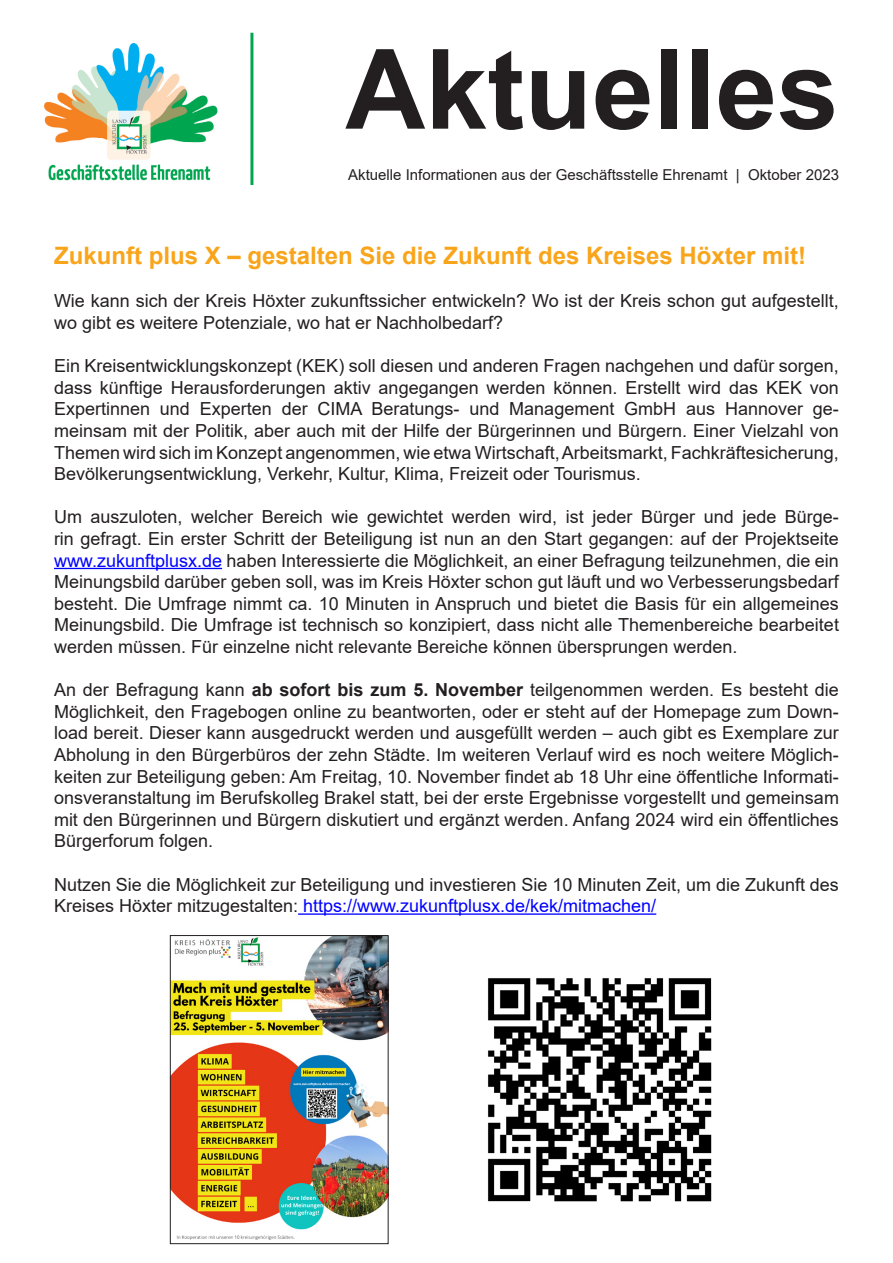
<style>
.page{position:relative;width:893px;height:1263px;background:#fff}
.page>*{position:absolute;margin:0;border:0;box-sizing:border-box;transform-origin:0 0}
.t1{font:700 111px "Arial";color:#231f20}
.t2{font:700 24px "Arial";color:#f9a51b}
.t3{font:18px/21.6px "Arial";color:#231f20;text-align:justify}
.t4{font:15px "Arial";color:#231f20}
.s1{color:#00f}
.s2{font-weight:700}
</style>
<div class="page">
<hr style="left:250px;top:33px;width:3px;height:152px;background:#00a550">
<img style="left:45px;top:44px;width:173px;height:137px">
<hr style="left:54px;top:568px;width:168px;height:1px;background:#00f">
<hr style="left:298px;top:913px;width:358px;height:2px;background:#00f">
<img style="left:172px;top:937px;width:214px;height:303px">
<div style="left:170px;top:935px;width:218px;height:309px;border:1px solid #231f20"></div>
<img style="left:488px;top:978px;width:224px;height:224px">
<p class="t1" style="left:345px;top:11px;width:495px">Aktuelles</p>
<p class="t4" style="left:348px;top:164px;width:492px">Aktuelle Informationen aus der Geschäftsstelle Ehrenamt | Oktober 2023</p>
<p class="t2" style="left:54px;top:239px;width:754px">Zukunft plus X – gestalten Sie die Zukunft des Kreises Höxter mit!</p>
<p class="t3" style="left:54px;top:290px;width:786px">Wie kann sich der Kreis Höxter zukunftssicher entwickeln? Wo ist der Kreis schon gut aufgestellt, wo gibt es weitere Potenziale, wo hat er Nachholbedarf?</p>
<p class="t3" style="left:54px;top:355px;width:786px">Ein Kreisentwicklungskonzept (KEK) soll diesen und anderen Fragen nachgehen und dafür sorgen, dass künftige Herausforderungen aktiv angegangen werden können. Erstellt wird das KEK von Expertinnen und Experten der CIMA Beratungs- und Management GmbH aus Hannover ge&shy;meinsam mit der Politik, aber auch mit der Hilfe der Bürgerinnen und Bürgern. Einer Vielzahl von Themen wird sich im Konzept angenommen, wie etwa Wirtschaft, Arbeitsmarkt, Fachkräftesicherung, Bevölkerungsentwicklung, Verkehr, Kultur, Klima, Freizeit oder Tourismus.</p>
<p class="t3" style="left:54px;top:506px;width:786px">Um auszuloten, welcher Bereich wie gewichtet werden wird, ist jeder Bürger und jede Bürge&shy;rin gefragt. Ein erster Schritt der Beteiligung ist nun an den Start gegangen: auf der Projektseite <span class="s1">www.zukunftplusx.de</span> haben Interessierte die Möglichkeit, an einer Befragung teilzunehmen, die ein Meinungsbild darüber geben soll, was im Kreis Höxter schon gut läuft und wo Verbesserungsbedarf besteht. Die Umfrage nimmt ca. 10 Minuten in Anspruch und bietet die Basis für ein allgemeines Meinungsbild. Die Umfrage ist technisch so konzipiert, dass nicht alle Themenbereiche bearbeitet werden müssen. Für einzelne nicht relevante Bereiche können übersprungen werden.</p>
<p class="t3" style="left:54px;top:679px;width:786px">An der Befragung kann <span class="s2">ab sofort bis zum 5. November</span> teilgenommen werden. Es besteht die Möglichkeit, den Fragebogen online zu beantworten, oder er steht auf der Homepage zum Down&shy;load bereit. Dieser kann ausgedruckt werden und ausgefüllt werden – auch gibt es Exemplare zur Abholung in den Bürgerbüros der zehn Städte. Im weiteren Verlauf wird es noch weitere Möglich&shy;keiten zur Beteiligung geben: Am Freitag, 10. November findet ab 18 Uhr eine öffentliche Informati&shy;onsveranstaltung im Berufskolleg Brakel statt, bei der erste Ergebnisse vorgestellt und gemeinsam mit den Bürgerinnen und Bürgern diskutiert und ergänzt werden. Anfang 2024 wird ein öffentliches Bürgerforum folgen.</p>
<p class="t3" style="left:54px;top:873px;width:786px">Nutzen Sie die Möglichkeit zur Beteiligung und investieren Sie 10 Minuten Zeit, um die Zukunft des<br>Kreises Höxter mitzugestalten: <span class="s1">https://www.zukunftplusx.de/kek/mitmachen/</span></p>
</div>
